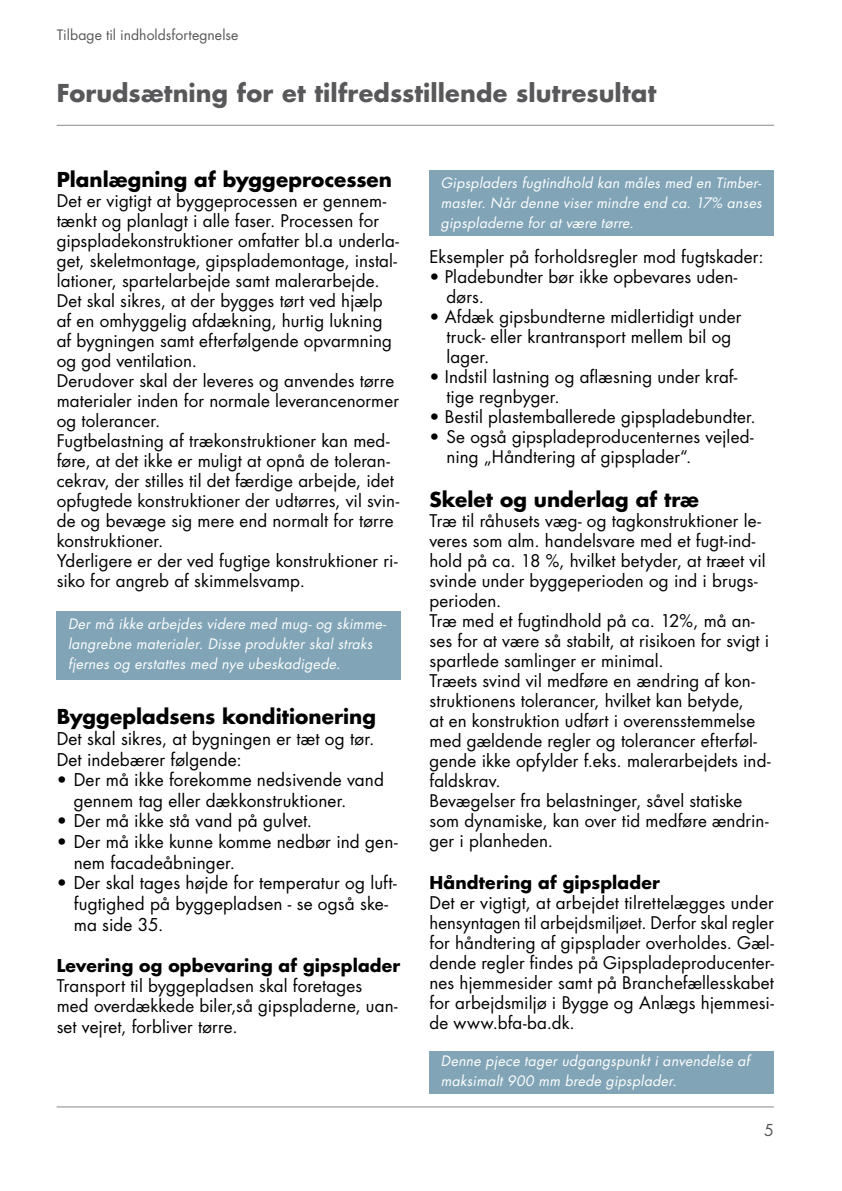
<style>
.page{position:relative;width:842px;height:1191px;background:#fff}
.page>*{position:absolute;margin:0;border:0;box-sizing:border-box;transform-origin:0 0}
.t1{font:700 24px "Futura Std";letter-spacing:.01em;color:#58585a}
.t2{font:700 20px "Futura Std";letter-spacing:.005em;color:#000}
.t3{font:17.2px/20.6px "Futura Std";letter-spacing:.01em;color:#000}
.t4{font:700 17.2px "Futura Std";letter-spacing:.01em;color:#000}
.t5{font:17px/20px "Futura Std";letter-spacing:.01em;color:#000}
.t6{font:16px "Futura Std";color:#58585a}
.t7{font:italic 14px/20px "Futura Std";letter-spacing:.02em;color:#fff}
.t8{font:14px "Futura Std";letter-spacing:.005em;color:#58585a}
</style>
<div class="page">
<hr style="left:57px;top:1106px;width:717px;height:1px;background:#87888a">
<hr style="left:57px;top:125px;width:717px;height:1px;background:#87888a">
<div style="left:57px;top:611px;width:344px;height:68px;background:#81a5b7"></div>
<div style="left:429px;top:170px;width:345px;height:65px;background:#81a5b7"></div>
<div style="left:429px;top:1051px;width:345px;height:43px;background:#81a5b7"></div>
<p class="t8" style="left:57px;top:26px;width:183px">Tilbage til indholdsfortegnelse</p>
<h1 class="t1" style="left:57px;top:77px;width:601px">Forudsætning for et tilfredsstillende slutresultat</h1>
<p class="t2" style="left:57px;top:166px;width:337px">Planlægning af byggeprocessen</p>
<p class="t5" style="left:57px;top:191px;width:344px">Det er vigtigt at byggeprocessen er gennem&shy;tænkt og planlagt i alle faser. Processen for gipspladekonstruktioner omfatter bl.a underla&shy;get, skeletmontage, gipsplademontage, instal&shy;lationer, spartelarbejde samt malerarbejde.<br>Det skal sikres, at der bygges tørt ved hjælp af en omhyggelig afdækning, hurtig lukning af bygningen samt efterfølgende opvarmning og god ventilation.<br>Derudover skal der leveres og anvendes tørre materialer inden for normale leverancenormer og tolerancer.<br>Fugtbelastning af trækonstruktioner kan med&shy;føre, at det ikke er muligt at opnå de toleran&shy;cekrav, der stilles til det færdige arbejde, idet opfugtede konstruktioner der udtørres, vil svin&shy;de og bevæge sig mere end normalt for tørre konstruktioner.<br>Yderligere er der ved fugtige konstruktioner ri&shy;siko for angreb af skimmelsvamp.</p>
<p class="t7" style="left:68px;top:614px;width:320px">Der må ikke arbejdes videre med mug- og skimme&shy;langrebne materialer. Disse produkter skal straks fjernes og erstattes med nye ubeskadigede.</p>
<p class="t2" style="left:57px;top:703px;width:321px">Byggepladsens konditionering</p>
<p class="t3" style="left:57px;top:728px;width:319px">Det skal sikres, at bygningen er tæt og tør.<br>Det indebærer følgende:</p>
<p class="t3" style="left:74px;top:769px;width:312px;text-indent:-17px">• Der må ikke forekomme nedsivende vand gennem tag eller dækkonstruktioner.</p>
<p class="t3" style="left:57px;top:811px;width:257px">• Der må ikke stå vand på gulvet.</p>
<p class="t3" style="left:74px;top:831px;width:325px;text-indent:-17px">• Der må ikke kunne komme nedbør ind gen&shy;nem facadeåbninger.</p>
<p class="t3" style="left:74px;top:873px;width:325px;text-indent:-17px">• Der skal tages højde for temperatur og luft&shy;fugtighed på byggepladsen - se også ske&shy;ma side 35.</p>
<p class="t4" style="left:57px;top:954px;width:345px">Levering og opbevaring af gipsplader</p>
<p class="t5" style="left:57px;top:975px;width:343px">Transport til byggepladsen skal foretages med overdækkede biler,så gipspladerne, uan&shy;set vejret, forbliver tørre.</p>
<p class="t7" style="left:441px;top:173px;width:322px;text-align:justify">Gipspladers fugtindhold kan måles med en Timber&shy;master. Når denne viser mindre end ca. 17% anses gipspladerne for at være tørre.</p>
<p class="t5" style="left:429px;top:246px;width:336px">Eksempler på forholdsregler mod fugtskader:</p>
<p class="t5" style="left:446px;top:266px;width:292px;text-indent:-17px">• Pladebundter bør ikke opbevares uden&shy;dørs.</p>
<p class="t5" style="left:446px;top:306px;width:296px;text-indent:-17px">• Afdæk gipsbundterne midlertidigt under truck- eller krantransport mellem bil og lager.</p>
<p class="t5" style="left:446px;top:366px;width:292px;text-indent:-17px">• Indstil lastning og aflæsning under kraf&shy;tige regnbyger.</p>
<p class="t5" style="left:429px;top:406px;width:328px">• Bestil plastemballerede gipspladebundter.</p>
<p class="t5" style="left:446px;top:426px;width:309px;text-indent:-17px">• Se også gipspladeproducenternes vejled&shy;ning „Håndtering af gipsplader“.</p>
<p class="t2" style="left:429px;top:486px;width:271px">Skelet og underlag af træ</p>
<p class="t5" style="left:429px;top:511px;width:343px">Træ til råhusets væg- og tagkonstruktioner le&shy;veres som alm. handelsvare med et fugt-ind&shy;hold på ca. 18 %, hvilket betyder, at træet vil svinde under byggeperioden og ind i brugs&shy;perioden.<br>Træ med et fugtindhold på ca. 12%, må an&shy;ses for at være så stabilt, at risikoen for svigt i spartlede samlinger er minimal.<br>Træets svind vil medføre en ændring af kon&shy;struktionens tolerancer, hvilket kan betyde,<br>at en konstruktion udført i overensstemmelse med gældende regler og tolerancer efterføl&shy;gende ikke opfylder f.eks. malerarbejdets ind&shy;faldskrav.<br>Bevægelser fra belastninger, såvel statiske som dynamiske, kan over tid medføre ændrin&shy;ger i planheden.</p>
<p class="t4" style="left:429px;top:871px;width:232px">Håndtering af gipsplader</p>
<p class="t5" style="left:429px;top:892px;width:346px;text-align:justify">Det er vigtigt, at arbejdet tilrettelægges under hensyntagen til arbejdsmiljøet. Derfor skal regler for håndtering af gipsplader overholdes. Gæl&shy;dende regler findes på Gipspladeproducenter&shy;nes hjemmesider samt på Branchefællesskabet for arbejdsmiljø i Bygge og Anlægs hjemmesi&shy;de www.bfa-ba.dk.</p>
<p class="t7" style="left:441px;top:1051px;width:310px">Denne pjece tager udgangspunkt i anvendelse af maksimalt 900 mm brede gipsplader.</p>
<p class="t6" style="left:764px;top:1120px;width:11px">5</p>
</div>
